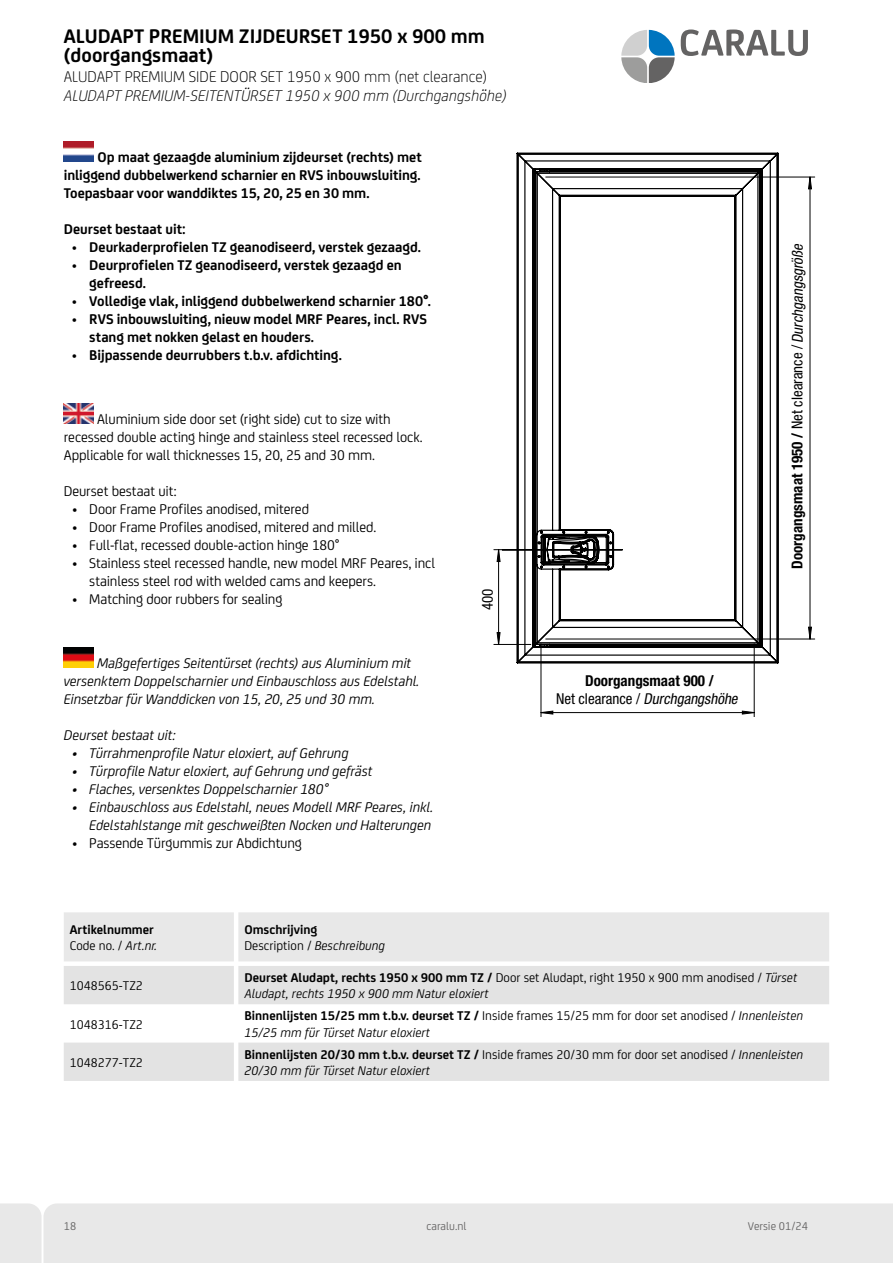
<style>
.page{position:relative;width:893px;height:1263px;background:#fff}
.page>*{position:absolute;margin:0;border:0;box-sizing:border-box;transform-origin:0 0}
.t1{font:700 21px/19.2px "FS Joey";color:#000}
.t2{font:italic 300 16.5px "FS Joey";color:#000}
.t3{font:300 16.5px "FS Joey";color:#000}
.t4{font:15px/18px "FS Joey";letter-spacing:-.005em;color:#000}
.t5{font:700 15px/18px "FS Joey";color:#000}
.t6{font:italic 15px/18.1px "FS Joey";letter-spacing:-.01em;color:#000}
.t7{font:700 condensed 15px "Helvetica Neue";color:#000}
.t8{font:italic condensed 15px "Helvetica Neue";color:#000}
.t9{font:condensed 15px "Helvetica Neue";color:#000}
.t10{font:italic 13.5px/16.2px "FS Joey";color:#000}
.t11{font:700 13.5px/16.2px "FS Joey";color:#000}
.t12{font:13.5px "FS Joey";color:#000}
.t13{font:12px "FS Joey";color:#646363}
.s1{font-style:normal}
.s2{font-weight:400}
.s3{font-weight:400;font-style:italic}
.s4{font-weight:700;font-style:normal}
</style>
<div class="page">
<img style="left:64px;top:141px;width:30px;height:21px">
<img style="left:64px;top:403px;width:30px;height:21px">
<img style="left:64px;top:647px;width:30px;height:21px">
<div style="left:64px;top:912px;width:765px;height:49px;background:#e8e8e8"></div>
<svg style="left:64px;top:966px;width:765px;height:115px;fill:#e3e3e3"></svg>
<hr style="left:494px;top:549px;width:116px;height:1px;background:#000">
<hr style="left:494px;top:644px;width:37px;height:1px;background:#000">
<hr style="left:546px;top:177px;width:269px;height:1px;background:#000">
<hr style="left:546px;top:639px;width:269px;height:1px;background:#000">
<hr style="left:541px;top:644px;width:1px;height:73px;background:#000">
<hr style="left:754px;top:644px;width:1px;height:73px;background:#000">
<svg style="left:497px;top:177px;width:314px;height:467px"></svg>
<svg style="left:540px;top:710px;width:215px;height:5px"></svg>
<svg style="left:516px;top:152px;width:263px;height:512px"></svg>
<div style="left:43px;top:1203px;width:850px;height:60px;background:#e8e8e8"></div>
<div style="left:0;top:1203px;width:42px;height:60px;background:#e8e8e8"></div>
<svg style="left:621px;top:30px;width:54px;height:53px"></svg>
<svg style="left:681px;top:30px;width:127px;height:26px"></svg>
<h1 class="t1" style="left:64px;top:25px;width:422px">ALUDAPT PREMIUM ZIJDEURSET 1950 x 900 mm (doorgangsmaat)</h1>
<p class="t3" style="left:64px;top:65px;width:425px">ALUDAPT PREMIUM SIDE DOOR SET 1950 x 900 mm (net clearance)</p>
<p class="t2" style="left:64px;top:85px;width:445px">ALUDAPT PREMIUM-SEITENTÜRSET 1950 x 900 mm (Durchgangshöhe)</p>
<p class="t5" style="left:64px;top:147px;width:360px;text-align:justify;text-indent:34px">Op maat gezaagde aluminium zijdeurset (rechts) met inliggend dubbelwerkend scharnier en RVS inbouwsluiting.<br>Toepasbaar voor wanddiktes 15, 20, 25 en 30 mm.</p>
<p class="t5" style="left:64px;top:219px;width:124px">Deurset bestaat uit:</p>
<p class="t5" style="left:72px;top:237px;width:350px">• Deurkaderprofielen TZ geanodiseerd, verstek gezaagd.</p>
<p class="t5" style="left:89px;top:255px;width:314px;text-indent:-17px">• Deurprofielen TZ geanodiseerd, verstek gezaagd en gefreesd.</p>
<p class="t5" style="left:72px;top:291px;width:360px">• Volledige vlak, inliggend dubbelwerkend scharnier 180°.</p>
<p class="t5" style="left:89px;top:309px;width:339px;text-indent:-17px">• RVS inbouwsluiting, nieuw model MRF Peares, incl. RVS stang met nokken gelast en houders.</p>
<p class="t5" style="left:72px;top:345px;width:271px">• Bijpassende deurrubbers t.b.v. afdichting.</p>
<p class="t4" style="left:64px;top:409px;width:360px;text-indent:33px">Aluminium side door set (right side) cut to size with recessed double acting hinge and stainless steel recessed lock.<br>Applicable for wall thicknesses 15, 20, 25 and 30 mm.</p>
<p class="t4" style="left:64px;top:481px;width:115px">Deurset bestaat uit:</p>
<p class="t4" style="left:72px;top:499px;width:238px">• Door Frame Profiles anodised, mitered</p>
<p class="t4" style="left:72px;top:517px;width:306px">• Door Frame Profiles anodised, mitered and milled.</p>
<p class="t4" style="left:72px;top:535px;width:269px">• Full-flat, recessed double-action hinge 180°</p>
<p class="t4" style="left:89px;top:553px;width:347px;text-indent:-17px">• Stainless steel recessed handle, new model MRF Peares, incl stainless steel rod with welded cams and keepers.</p>
<p class="t4" style="left:72px;top:589px;width:212px">• Matching door rubbers for sealing</p>
<p class="t6" style="left:64px;top:653px;width:357px;text-indent:33px">Maßgefertiges Seitentürset (rechts) aus Aluminium mit versenktem Doppelscharnier und Einbauschloss aus Edelstahl.<br>Einsetzbar für Wanddicken von 15, 20, 25 und 30 mm.</p>
<p class="t6" style="left:64px;top:725px;width:114px">Deurset bestaat uit:</p>
<p class="t6" style="left:72px;top:743px;width:278px">• Türrahmenprofile Natur eloxiert, auf Gehrung</p>
<p class="t6" style="left:72px;top:761px;width:302px">• Türprofile Natur eloxiert, auf Gehrung und gefräst</p>
<p class="t6" style="left:72px;top:779px;width:258px">• Flaches, versenktes Doppelscharnier 180°</p>
<p class="t6" style="left:72px;top:797px;width:362px;text-align:right">• Einbauschloss aus Edelstahl, neues Modell MRF Peares, inkl.<br>Edelstahlstange mit geschweißten Nocken und Halterungen</p>
<p class="t4" style="left:72px;top:833px;width:231px">• Passende Türgummis zur Abdichtung</p>
<p class="t9" style="left:479px;top:610px;width:23px;rotate:-90deg">400</p>
<p class="t7" style="left:585px;top:671px;width:130px">Doorgangsmaat 900 /</p>
<p class="t8" style="left:556px;top:690px;width:186px"><span class="s1">N e t c l e a ra n c e /</span> Durchgangshöhe</p>
<p class="t7" style="left:788px;top:569px;width:329px;rotate:-90deg">Doorgangsmaat 1950 / <span class="s2">Net clearance /</span><span class="s3">Durchgangsgröße</span></p>
<p class="t11" style="left:70px;top:920px;width:89px">Artikelnummer<br><span class="s2">Code no. /</span> <span class="s3">Art.nr.</span></p>
<p class="t11" style="left:244px;top:920px;width:142px">Omschrijving<br><span class="s2">Description /</span> <span class="s3">Beschreibung</span></p>
<p class="t12" style="left:70px;top:976px;width:75px">1048565-TZ2</p>
<p class="t10" style="left:244px;top:969px;width:554px"><span class="s4">Deurset Aludapt, rechts 1950 x 900 mm TZ /</span> <span class="s1">Door set Aludapt, right 1950 x 900 mm anodised /</span> Türset<br>Aludapt, rechts 1950 x 900 mm Natur eloxiert</p>
<p class="t12" style="left:70px;top:1014px;width:75px">1048316-TZ2</p>
<p class="t10" style="left:244px;top:1007px;width:560px"><span class="s4">Binnenlijsten 15/25 mm t.b.v. deurset TZ /</span> <span class="s1">Inside frames 15/25 mm for door set anodised /</span> Innenleisten<br>15/25 mm für Türset Natur eloxiert</p>
<p class="t12" style="left:70px;top:1053px;width:75px">1048277-TZ2</p>
<p class="t10" style="left:244px;top:1045px;width:560px"><span class="s4">Binnenlijsten 20/30 mm t.b.v. deurset TZ /</span> <span class="s1">Inside frames 20/30 mm for door set anodised /</span> Innenleisten<br>20/30 mm für Türset Natur eloxiert</p>
<p class="t13" style="left:64px;top:1217px;width:14px">18</p>
<p class="t13" style="left:426px;top:1217px;width:42px">caralu.nl</p>
<p class="t13" style="left:748px;top:1217px;width:62px">Versie 01/24</p>
</div>
